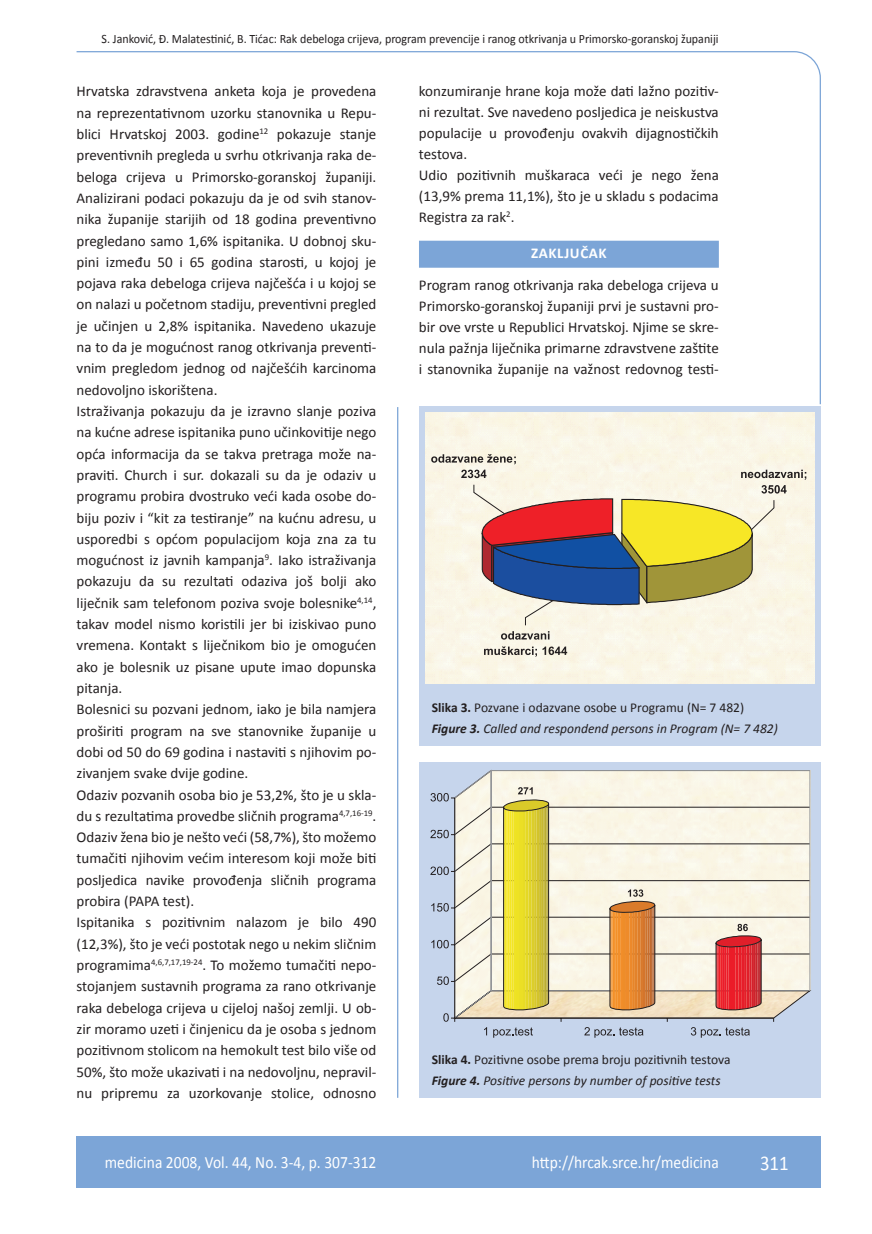
<style>
.page{position:relative;width:872px;height:1234px;background:#fff}
.page>*{position:absolute;margin:0;border:0;box-sizing:border-box;transform-origin:0 0}
.t1{font:21px "Calibri";color:#fff;scale:.9 1}
.t2{font:17.25px "Calibri";color:#fff;scale:.9 1}
.osnovni_tekst{font:15px/21.3px "Calibri";color:#231f20;text-align:justify}
.naslov_ruler{font:700 15px "Calibri";letter-spacing:.04em;color:#fff}
.potpis_slika{font:italic 13.5px "Calibri";color:#231f20}
.potpis_slika-2{font:13.5px "Calibri";color:#231f20}
.glava{font:12.75px "Calibri";color:#231f20;scale:.94 1}
.s1{font-weight:700}
</style>
<div class="page">
<div style="left:419px;top:406px;width:402px;height:339px;background:#c6d5ec"></div>
<div style="left:425px;top:412px;width:389px;height:271px;background:#faf5e6"></div>
<svg style="left:431px;top:454px;width:375px;height:171px;background:#cec2ab"></svg>
<svg style="left:501px;top:631px;width:48px;height:8px"></svg>
<svg style="left:484px;top:646px;width:83px;height:10px"></svg>
<div style="left:419px;top:762px;width:402px;height:335px;background:#c6d5ec"></div>
<svg style="left:455px;top:769px;width:356px;height:250px;background:#efeadb"></svg>
<svg style="left:502px;top:787px;width:48px;height:223px;background:#d9ce43"></svg>
<svg style="left:608px;top:889px;width:48px;height:121px;background:#d8914e"></svg>
<svg style="left:714px;top:923px;width:48px;height:87px;background:#d85255"></svg>
<hr style="left:454px;top:797px;width:1px;height:220px;background:#231f20">
<svg style="left:437px;top:976px;width:18px;height:8px"></svg>
<svg style="left:431px;top:939px;width:24px;height:9px"></svg>
<svg style="left:431px;top:902px;width:24px;height:9px"></svg>
<svg style="left:430px;top:866px;width:25px;height:8px"></svg>
<svg style="left:430px;top:829px;width:25px;height:9px"></svg>
<svg style="left:430px;top:793px;width:25px;height:8px"></svg>
<hr style="left:455px;top:1017px;width:318px;height:1px;background:#231f20">
<svg style="left:443px;top:1012px;width:12px;height:9px"></svg>
<svg style="left:484px;top:1027px;width:3px;height:8px"></svg>
<svg style="left:493px;top:1027px;width:40px;height:10px"></svg>
<svg style="left:584px;top:1027px;width:59px;height:10px"></svg>
<svg style="left:691px;top:1027px;width:59px;height:10px"></svg>
<svg style="left:76px;top:51px;width:745px;height:354px"></svg>
<hr style="left:397px;top:407px;width:1px;height:690px;background:#7ca5d7">
<div style="left:77px;top:1135px;width:744px;height:51px;background:#7ca5d7"></div>
<p class="glava" style="left:102px;top:30px;width:658px">S. Janković, Đ. Malatestinić, B. Tićac: Rak debeloga crijeva, program prevencije i ranog otkrivanja u Primorsko-goranskoj županiji</p>
<p class="osnovni_tekst" style="left:77px;top:80px;width:301px">Hrvatska zdravstvena anketa koja je provedena na reprezentativnom uzorku stanovnika u Repu&shy;blici Hrvatskoj 2003. godine<sup>12</sup> pokazuje stanje preventivnih pregleda u svrhu otkrivanja raka de&shy;beloga crijeva u Primorsko-goranskoj županiji.<br>Analizirani podaci pokazuju da je od svih stanov&shy;nika županije starijih od 18 godina preventivno pregledano samo 1,6% ispitanika. U dobnoj sku&shy;pini između 50 i 65 godina starosti, u kojoj je pojava raka debeloga crijeva najčešća i u kojoj se on nalazi u početnom stadiju, preventivni pregled je učinjen u 2,8% ispitanika. Navedeno ukazuje na to da je mogućnost ranog otkrivanja preventi&shy;vnim pregledom jednog od najčešćih karcinoma nedovoljno iskorištena.</p>
<p class="osnovni_tekst" style="left:77px;top:399px;width:301px">Istraživanja pokazuju da je izravno slanje poziva na kućne adrese ispitanika puno učinkovitije nego opća informacija da se takva pretraga može na&shy;praviti. Church i sur. dokazali su da je odaziv u programu probira dvostruko veći kada osobe do&shy;biju poziv i “kit za testiranje” na kućnu adresu, u usporedbi s općom populacijom koja zna za tu mogućnost iz javnih kampanja<sup>9</sup>. Iako istraživanja pokazuju da su rezultati odaziva još bolji ako liječnik sam telefonom poziva svoje bolesnike<sup>4,14</sup>, takav model nismo koristili jer bi iziskivao puno vremena. Kontakt s liječnikom bio je omogućen ako je bolesnik uz pisane upute imao dopunska pitanja.</p>
<p class="osnovni_tekst" style="left:77px;top:697px;width:301px">Bolesnici su pozvani jednom, iako je bila namjera proširiti program na sve stanovnike županije u dobi od 50 do 69 godina i nastaviti s njihovim po&shy;zivanjem svake dvije godine.</p>
<p class="osnovni_tekst" style="left:77px;top:783px;width:301px">Odaziv pozvanih osoba bio je 53,2%, što je u skla&shy;du s rezultatima provedbe sličnih programa<sup>4,7,16-19</sup>.<br>Odaziv žena bio je nešto veći (58,7%), što možemo tumačiti njihovim većim interesom koji može biti posljedica navike provođenja sličnih programa probira (PAPA test).</p>
<p class="osnovni_tekst" style="left:77px;top:910px;width:301px">Ispitanika s pozitivnim nalazom je bilo 490 (12,3%), što je veći postotak nego u nekim sličnim programima<sup>4,6,7,17,19-24</sup>. To možemo tumačiti nepo&shy;stojanjem sustavnih programa za rano otkrivanje raka debeloga crijeva u cijeloj našoj zemlji. U ob&shy;zir moramo uzeti i činjenicu da je osoba s jednom pozitivnom stolicom na hemokult test bilo više od 50%, što može ukazivati i na nedovoljnu, nepravil&shy;nu pripremu za uzorkovanje stolice, odnosno</p>
<p class="osnovni_tekst" style="left:419px;top:80px;width:301px">konzumiranje hrane koja može dati lažno pozitiv&shy;ni rezultat. Sve navedeno posljedica je neiskustva populacije u provođenju ovakvih dijagnostičkih testova.</p>
<p class="osnovni_tekst" style="left:419px;top:164px;width:301px">Udio pozitivnih muškaraca veći je nego žena (13,9% prema 11,1%), što je u skladu s podacima Registra za rak<sup>2</sup>.</p>
<p class="naslov_ruler" style="left:531px;top:244px;width:77px">ZAKLJUČAK</p>
<p class="osnovni_tekst" style="left:419px;top:274px;width:301px">Program ranog otkrivanja raka debeloga crijeva u Primorsko-goranskoj županiji prvi je sustavni pro&shy;bir ove vrste u Republici Hrvatskoj. Njime se skre&shy;nula pažnja liječnika primarne zdravstvene zaštite i stanovnika županije na važnost redovnog testi-</p>
<p class="potpis_slika-2" style="left:432px;top:699px;width:314px"><span class="s1">SLIKA 3.</span> Pozvane i odazvane osobe u Programu (N= 7 482)</p>
<p class="potpis_slika" style="left:432px;top:720px;width:348px"><span class="s1">Figure 3.</span> Called and respondend persons in Program (N= 7 482)</p>
<p class="potpis_slika-2" style="left:432px;top:1051px;width:300px"><span class="s1">SLIKA 4.</span> Pozitivne osobe prema broju pozitivnih testova</p>
<p class="potpis_slika" style="left:432px;top:1071px;width:290px"><span class="s1">Figure 4.</span> Positive persons by number of positive tests</p>
<p class="t2" style="left:105px;top:1151px;width:303px">medicina 2008, Vol. 44, No. 3-4, p. 307-312</p>
<p class="t2" style="left:532px;top:1151px;width:209px">http://hrcak.srce.hr/medicina</p>
<p class="t1" style="left:760px;top:1149px;width:33px">311</p>
</div>
